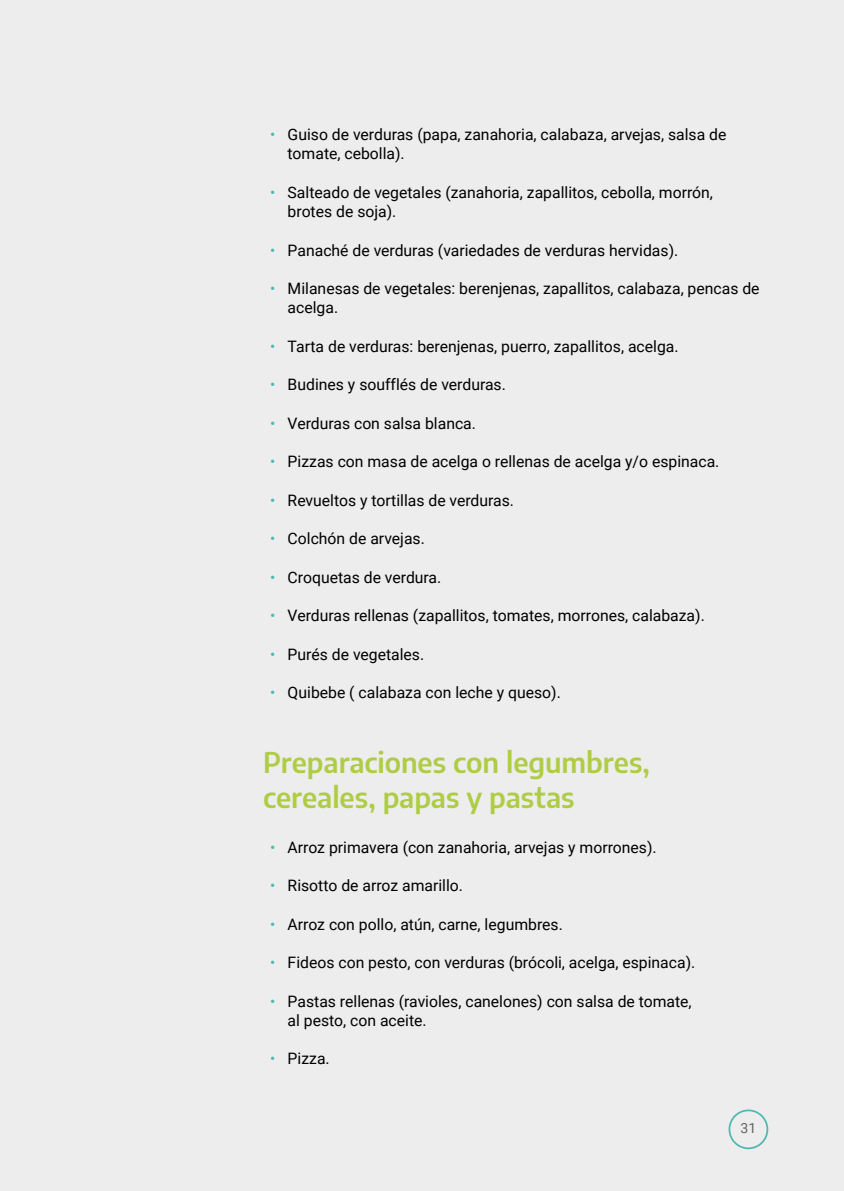
<style>
.page{position:relative;width:844px;height:1191px;background:#fff}
.page>*{position:absolute;margin:0;border:0;box-sizing:border-box;transform-origin:0 0}
.t1{font:600 28px/35px "Encode Sans";letter-spacing:-.005em;color:#afcc46}
.t2{font:15.75px/19.2px "Roboto";color:#000}
.t3{font:14px "Roboto";color:#646363}
.s1{color:#4fb8b1}
</style>
<div class="page">
<div style="left:0;top:0;width:843px;height:1191px;background:#ededed"></div>
<div style="left:728px;top:1109px;width:40px;height:40px;border:2px solid #4fb8b1;border-radius:50%"></div>
<p class="t2" style="left:287px;top:124px;width:440px;text-indent:-17px"><span class="s1">•</span> Guiso de verduras (papa, zanahoria, calabaza, arvejas, salsa de tomate, cebolla).</p>
<p class="t2" style="left:287px;top:182px;width:426px;text-indent:-17px"><span class="s1">•</span> Salteado de vegetales (zanahoria, zapallitos, cebolla, morrón, brotes de soja).</p>
<p class="t2" style="left:270px;top:240px;width:409px"><span class="s1">•</span> Panaché de verduras (variedades de verduras hervidas).</p>
<p class="t2" style="left:287px;top:278px;width:473px;text-indent:-17px"><span class="s1">•</span> Milanesas de vegetales: berenjenas, zapallitos, calabaza, pencas de acelga.</p>
<p class="t2" style="left:270px;top:336px;width:410px"><span class="s1">•</span> Tarta de verduras: berenjenas, puerro, zapallitos, acelga.</p>
<p class="t2" style="left:270px;top:374px;width:237px"><span class="s1">•</span> Budines y soufflés de verduras.</p>
<p class="t2" style="left:270px;top:413px;width:207px"><span class="s1">•</span> Verduras con salsa blanca.</p>
<p class="t2" style="left:270px;top:451px;width:450px"><span class="s1">•</span> Pizzas con masa de acelga o rellenas de acelga y/o espinaca.</p>
<p class="t2" style="left:270px;top:490px;width:245px"><span class="s1">•</span> Revueltos y tortillas de verduras.</p>
<p class="t2" style="left:270px;top:528px;width:156px"><span class="s1">•</span> Colchón de arvejas.</p>
<p class="t2" style="left:270px;top:567px;width:173px"><span class="s1">•</span> Croquetas de verdura.</p>
<p class="t2" style="left:270px;top:605px;width:436px"><span class="s1">•</span> Verduras rellenas (zapallitos, tomates, morrones, calabaza).</p>
<p class="t2" style="left:270px;top:644px;width:156px"><span class="s1">•</span> Purés de vegetales.</p>
<p class="t2" style="left:270px;top:682px;width:292px"><span class="s1">•</span> Quibebe ( calabaza con leche y queso).</p>
<h1 class="t1" style="left:263px;top:743px;width:388px">Preparaciones con legumbres, cereales, papas y pastas</h1>
<p class="t2" style="left:270px;top:836px;width:388px"><span class="s1">•</span> Arroz primavera (con zanahoria, arvejas y morrones).</p>
<p class="t2" style="left:270px;top:875px;width:194px"><span class="s1">•</span> Risotto de arroz amarillo.</p>
<p class="t2" style="left:270px;top:913px;width:294px"><span class="s1">•</span> Arroz con pollo, atún, carne, legumbres.</p>
<p class="t2" style="left:270px;top:952px;width:426px"><span class="s1">•</span> Fideos con pesto, con verduras (brócoli, acelga, espinaca).</p>
<p class="t2" style="left:287px;top:990px;width:405px;text-indent:-17px"><span class="s1">•</span> Pastas rellenas (ravioles, canelones) con salsa de tomate, al pesto, con aceite.</p>
<p class="t2" style="left:270px;top:1048px;width:61px"><span class="s1">•</span> Pizza.</p>
<p class="t3" style="left:740px;top:1118px;width:17px">31</p>
</div>
